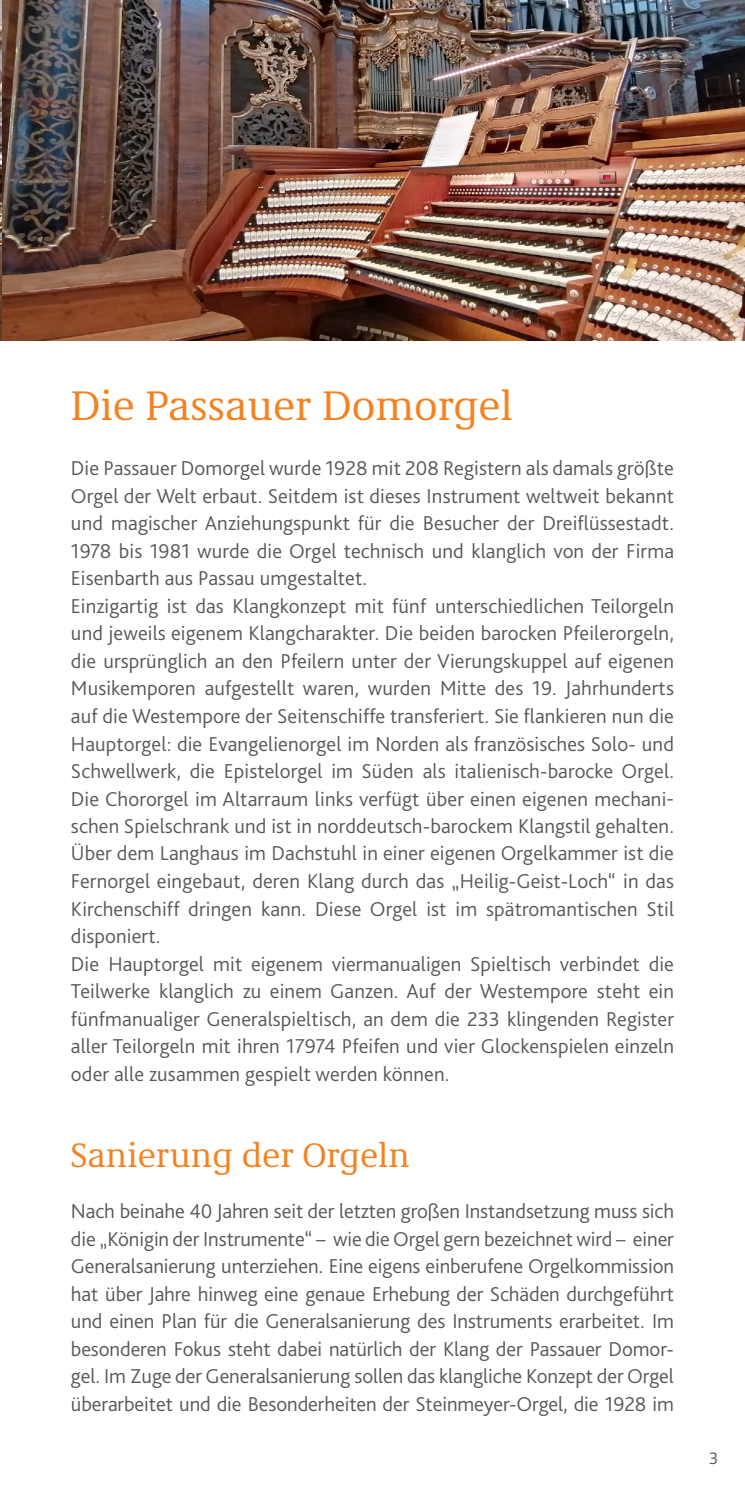
<style>
.page{position:relative;width:745px;height:1489px;background:#fff}
.page>*{position:absolute;margin:0;border:0;box-sizing:border-box;transform-origin:0 0}
.t1{font:42.5px "Demos Next Pro";color:#f58220}
.t2{font:35px "Demos Next Pro";color:#f58220}
.t3{font:300 21px/27.5px "Bliss Pro";letter-spacing:.005em;color:#57585a}
.t4{font:300 17.5px "Bliss Pro";color:#57585a}
</style>
<div class="page">
<img style="left:0;top:0;width:744px;height:341px">
<h1 class="t1" style="left:71px;top:377px;width:443px">Die Passauer Domorgel</h1>
<p class="t3" style="left:71px;top:454px;width:604px">Die Passauer Domorgel wurde 1928 mit 208 Registern als damals größte Orgel der Welt erbaut. Seitdem ist dieses Instrument weltweit bekannt und magischer Anziehungspunkt für die Besucher der Dreiflüssestadt.<br>1978 bis 1981 wurde die Orgel technisch und klanglich von der Firma Eisenbarth aus Passau umgestaltet.<br>Einzigartig ist das Klangkonzept mit fünf unterschiedlichen Teilorgeln und jeweils eigenem Klangcharakter. Die beiden barocken Pfeilerorgeln, die ursprünglich an den Pfeilern unter der Vierungskuppel auf eigenen Musikemporen aufgestellt waren, wurden Mitte des 19. Jahrhunderts auf die Westempore der Seitenschiffe transferiert. Sie flankieren nun die Hauptorgel: die Evangelienorgel im Norden als französisches Solo- und Schwellwerk, die Epistelorgel im Süden als italienisch-barocke Orgel.<br>Die Chororgel im Altarraum links verfügt über einen eigenen mechani&shy;schen Spielschrank und ist in norddeutsch-barockem Klangstil gehalten.<br>Über dem Langhaus im Dachstuhl in einer eigenen Orgelkammer ist die Fernorgel eingebaut, deren Klang durch das „Heilig-Geist-Loch“ in das Kirchenschiff dringen kann. Diese Orgel ist im spätromantischen Stil disponiert.<br>Die Hauptorgel mit eigenem viermanualigen Spieltisch verbindet die Teilwerke klanglich zu einem Ganzen. Auf der Westempore steht ein fünfmanualiger Generalspieltisch, an dem die 233 klingenden Register aller Teilorgeln mit ihren 17974 Pfeifen und vier Glockenspielen einzeln oder alle zusammen gespielt werden können.</p>
<h2 class="t2" style="left:71px;top:1132px;width:340px">Sanierung der Orgeln</h2>
<p class="t3" style="left:71px;top:1197px;width:604px;text-align:justify">Nach beinahe 40 Jahren seit der letzten großen Instandsetzung muss sich die „Königin der Instrumente“ – wie die Orgel gern bezeichnet wird – einer Generalsanierung unterziehen. Eine eigens einberufene Orgelkommission hat über Jahre hinweg eine genaue Erhebung der Schäden durchgeführt und einen Plan für die Generalsanierung des Instruments erarbeitet. Im besonderen Fokus steht dabei natürlich der Klang der Passauer Domor&shy;gel. Im Zuge der Generalsanierung sollen das klangliche Konzept der Orgel überarbeitet und die Besonderheiten der Steinmeyer-Orgel, die 1928 im</p>
<p class="t4" style="left:708px;top:1447px;width:11px">3</p>
</div>
